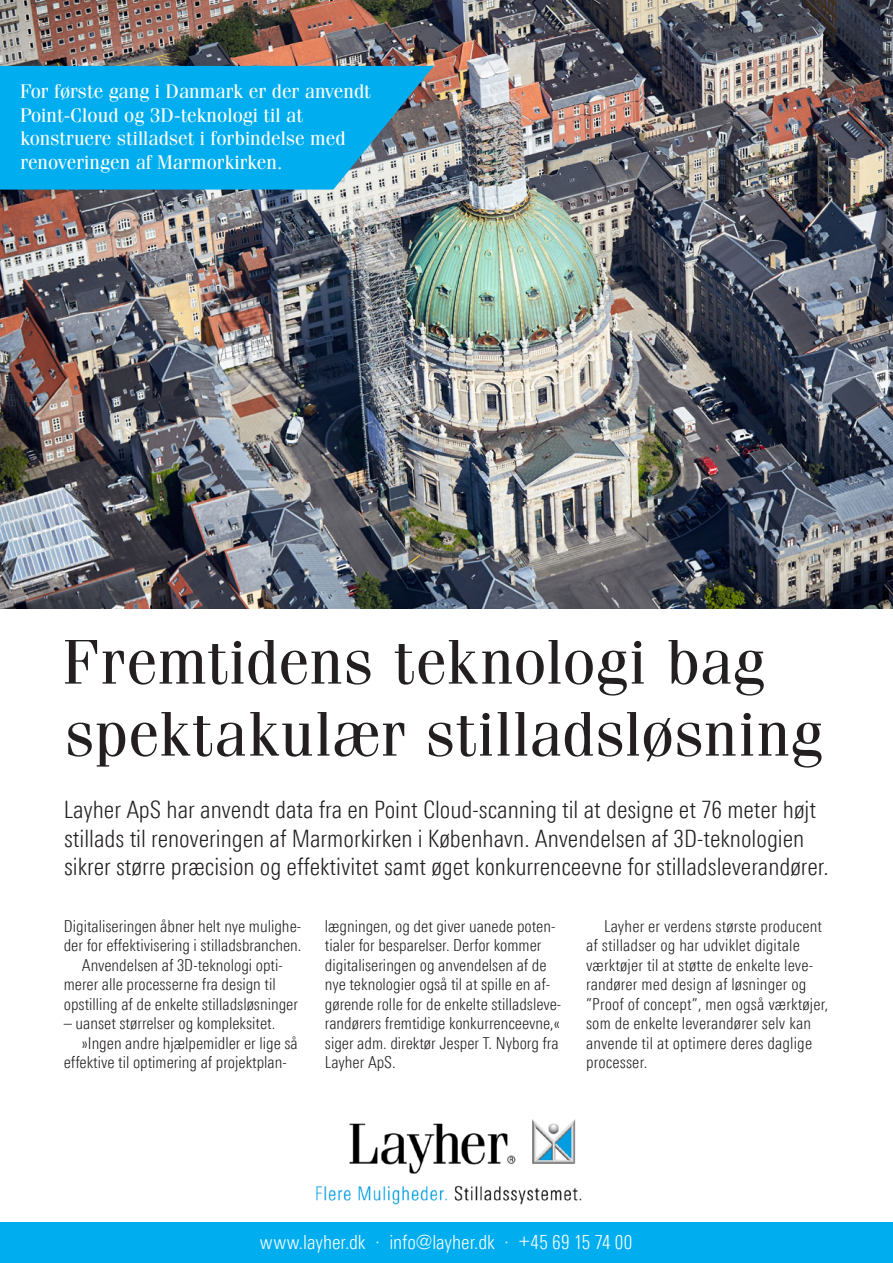
<style>
.page{position:relative;width:893px;height:1263px;background:#fff}
.page>*{position:absolute;margin:0;border:0;box-sizing:border-box;transform-origin:0 0}
.t1{font:63px/72px "Fenice Pro ITC";letter-spacing:.005em;color:#231f20}
.t2{font:300 24px/28.5px "Linotype Univers 320 Cn";color:#231f20}
.t3{font:19.65px/23.7px "Fenice Pro ITC";color:#fff}
.t4{font:300 19.5px "Linotype Univers 320 Cn";letter-spacing:-.005em;color:#fff}
.t5{font:300 16.5px/19.5px "Linotype Univers 320 Cn";color:#231f20}
</style>
<div class="page">
<img style="left:0;top:0;width:893px;height:608px">
<svg style="left:0;top:66px;width:434px;height:124px;background:#12abe4"></svg>
<div style="left:0;top:1222px;width:893px;height:41px;background:#00aeef"></div>
<img style="left:316px;top:1119px;width:266px;height:86px">
<p class="t3" style="left:20px;top:79px;width:352px">For første gang i Danmark er der anvendt Point-Cloud og 3D-teknologi til at konstruere stilladset i forbindelse med renoveringen af Marmorkirken.</p>
<h1 class="t1" style="left:62px;top:625px;width:761px">Fremtidens teknologi bag spektakulær stilladsløsning</h1>
<p class="t2" style="left:64px;top:795px;width:766px">Layher ApS har anvendt data fra en Point Cloud-scanning til at designe et 76 meter højt stillads til renoveringen af Marmorkirken i København. Anvendelsen af 3D-teknologien sikrer større præcision og effektivitet samt øget konkurrenceevne for stilladsleverandører.</p>
<p class="t5" style="left:64px;top:916px;width:239px">Digitaliseringen åbner helt nye mulighe-</p>
<p class="t5" style="left:64px;top:935px;width:239px">der for effektivisering i stilladsbranchen.</p>
<p class="t5" style="left:82px;top:955px;width:203px">Anvendelsen af 3D-teknologi opti-</p>
<p class="t5" style="left:64px;top:974px;width:213px">merer alle processerne fra design til</p>
<p class="t5" style="left:64px;top:994px;width:236px">opstilling af de enkelte stilladsløsninger</p>
<p class="t5" style="left:64px;top:1013px;width:213px">– uanset størrelser og kompleksitet.</p>
<p class="t5" style="left:82px;top:1033px;width:217px">»Ingen andre hjælpemidler er lige så</p>
<p class="t5" style="left:64px;top:1052px;width:225px">effektive til optimering af projektplan-</p>
<p class="t5" style="left:325px;top:916px;width:238px">lægningen, og det giver uanede poten&shy;tialer for besparelser. Derfor kommer digitaliseringen og anvendelsen af de nye teknologier også til at spille en af&shy;gørende rolle for de enkelte stilladsleve&shy;randørers fremtidige konkurrenceevne,« siger adm. direktør Jesper T. Nyborg fra Layher ApS.</p>
<p class="t5" style="left:586px;top:916px;width:244px;text-indent:18px">Layher er verdens største producent af stilladser og har udviklet digitale værktøjer til at støtte de enkelte leve&shy;randører med design af løsninger og ”Proof of concept”, men også værktøjer, som de enkelte leverandører selv kan anvende til at optimere deres daglige processer.</p>
<p class="t4" style="left:260px;top:1230px;width:374px">www.layher.dk · info@layher.dk · +45 69 15 74 00</p>
</div>
